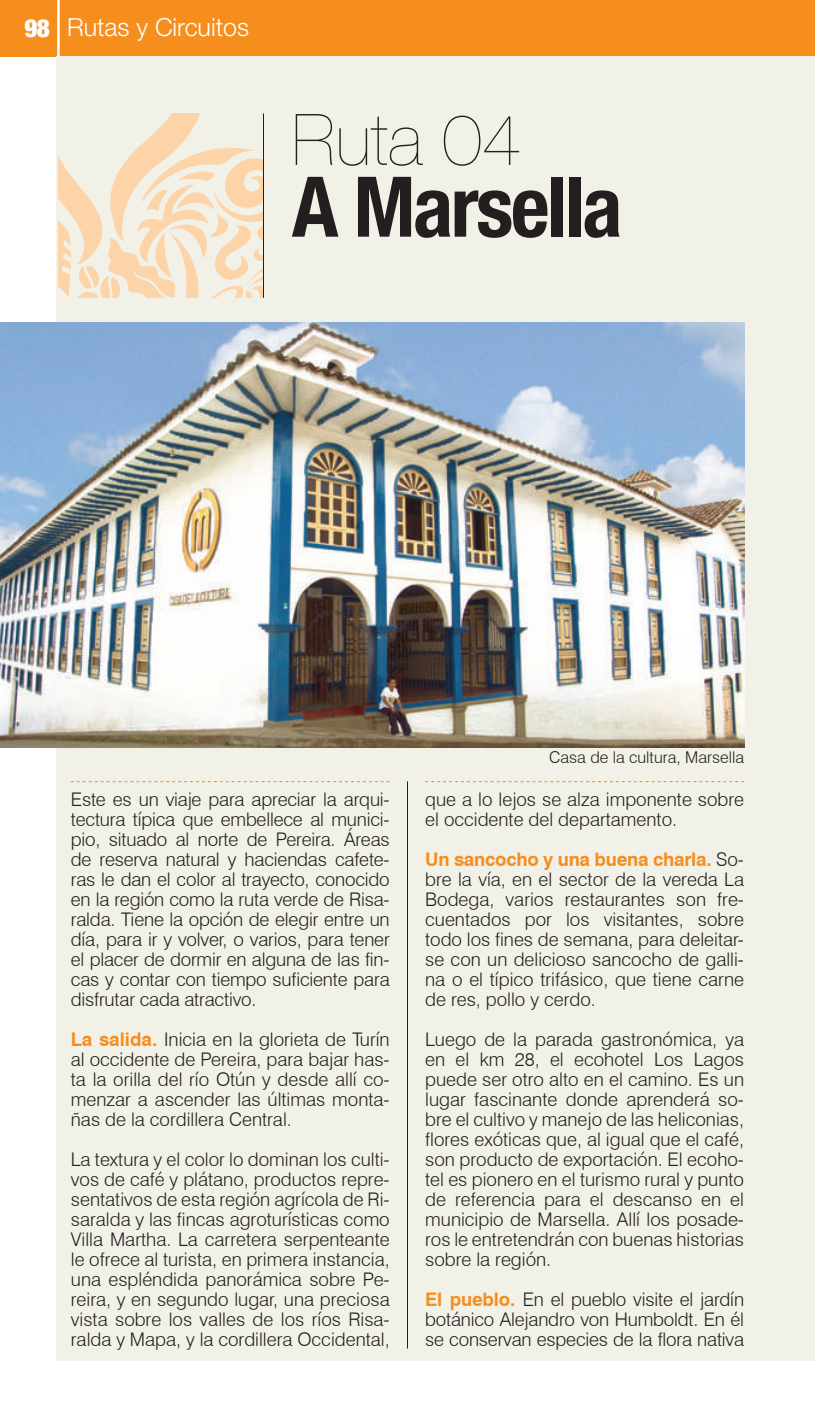
<style>
.page{position:relative;width:815px;height:1418px;background:#fff}
.page>*{position:absolute;margin:0;border:0;box-sizing:border-box;transform-origin:0 0}
.t1{font:700 condensed 83.75px "Helvetica Neue";letter-spacing:-.03em;color:#231f20}
.t2{font:200 71.25px "Helvetica Neue";color:#231f20}
.t3{font:300 25px "Helvetica Neue";color:#fff}
.t4{font:300 18.75px/20px "Swiss 721 BT";color:#231f20;text-align:justify}
.t5{font:300 16.25px "Swiss 721 BT";color:#231f20}
.s1{font-weight:900;font-stretch:condensed}
.s2{font-weight:700;color:#f68e1e}
</style>
<div class="page">
<div style="left:0;top:0;width:815px;height:57px;background:#f68e1e"></div>
<hr style="left:57px;top:0;width:3px;height:57px;background:#fff">
<div style="left:57px;top:57px;width:758px;height:1304px;background:#f1f1e8"></div>
<svg style="left:58px;top:113px;width:205px;height:185px"></svg>
<img style="left:0;top:323px;width:744px;height:424px">
<hr style="left:407px;top:781px;width:1px;height:567px;background:#231f20">
<svg style="left:425px;top:781px;width:319px;height:1px"></svg>
<svg style="left:71px;top:781px;width:319px;height:1px"></svg>
<hr style="left:263px;top:113px;width:1px;height:185px;background:#231f20">
<h3 class="t3" style="left:25px;top:12px;width:226px"><span class="s1">98</span> Rutas y Circuitos</h3>
<h2 class="t2" style="left:292px;top:99px;width:231px">Ruta 04</h2>
<h1 class="t1" style="left:292px;top:156px;width:332px">A Marsella</h1>
<p class="t5" style="left:549px;top:747px;width:196px">Casa de la cultura, Marsella</p>
<p class="t4" style="left:71px;top:788px;width:320px">Este es un viaje para apreciar la arqui&shy;tectura típica que embellece al munici&shy;pio, situado al norte de Pereira. Áreas de reserva natural y haciendas cafete&shy;ras le dan el color al trayecto, conocido en la región como la ruta verde de Risa&shy;ralda. Tiene la opción de elegir entre un día, para ir y volver, o varios, para tener el placer de dormir en alguna de las fin&shy;cas y contar con tiempo suficiente para disfrutar cada atractivo.</p>
<p class="t4" style="left:71px;top:1028px;width:320px"><span class="s2">La salida.</span> Inicia en la glorieta de Turín al occidente de Pereira, para bajar has&shy;ta la orilla del río Otún y desde allí co&shy;menzar a ascender las últimas monta&shy;ñas de la cordillera Central.</p>
<p class="t4" style="left:71px;top:1148px;width:320px">La textura y el color lo dominan los culti&shy;vos de café y plátano, productos repre&shy;sentativos de esta región agrícola de Ri&shy;saralda y las fincas agroturísticas como Villa Martha. La carretera serpenteante le ofrece al turista, en primera instancia, una espléndida panorámica sobre Pe&shy;reira, y en segundo lugar, una preciosa vista sobre los valles de los ríos Risa&shy;ralda y Mapa, y la cordillera Occidental,</p>
<p class="t4" style="left:425px;top:788px;width:320px">que a lo lejos se alza imponente sobre el occidente del departamento.</p>
<p class="t4" style="left:425px;top:848px;width:320px"><span class="s2">Un sancocho y una buena charla.</span> So&shy;bre la vía, en el sector de la vereda La Bodega, varios restaurantes son fre&shy;cuentados por los visitantes, sobre todo los fines de semana, para deleitar&shy;se con un delicioso sancocho de galli&shy;na o el típico trifásico, que tiene carne de res, pollo y cerdo.</p>
<p class="t4" style="left:425px;top:1028px;width:320px">Luego de la parada gastronómica, ya en el km 28, el ecohotel Los Lagos puede ser otro alto en el camino. Es un lugar fascinante donde aprenderá so&shy;bre el cultivo y manejo de las heliconias, flores exóticas que, al igual que el café, son producto de exportación. El ecoho&shy;tel es pionero en el turismo rural y punto de referencia para el descanso en el municipio de Marsella. Allí los posade&shy;ros le entretendrán con buenas historias sobre la región.</p>
<p class="t4" style="left:425px;top:1288px;width:320px"><span class="s2">El pueblo.</span> En el pueblo visite el jardín botánico Alejandro von Humboldt. En él se conservan especies de la flora nativa</p>
</div>
